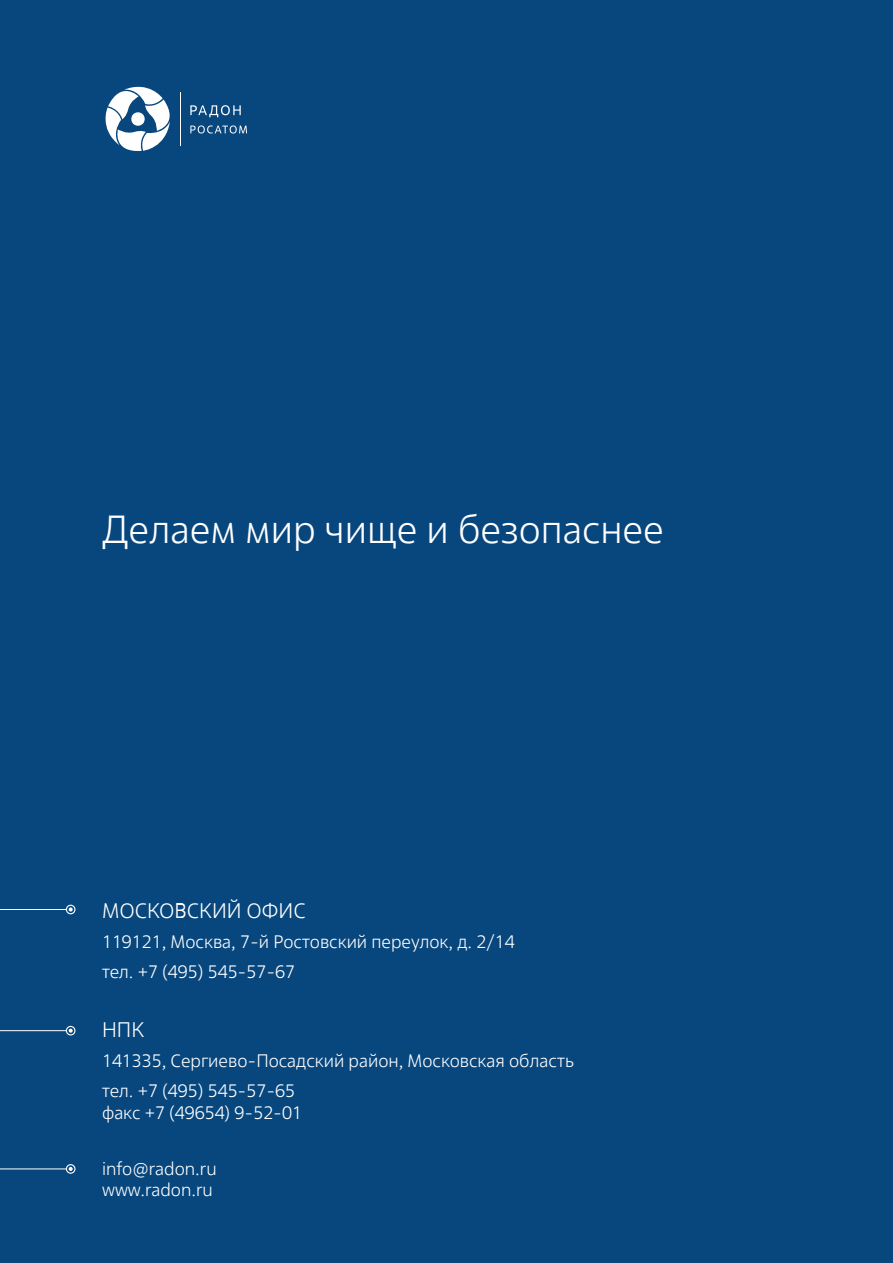
<style>
.page{position:relative;width:893px;height:1263px;background:#08477e}
.page>*{position:absolute;margin:0;border:0;box-sizing:border-box;transform-origin:0 0}
.t1{font:300 39px "Rosatom";color:#fff}
.t2{font:300 21px "Rosatom";color:#fff}
.t3{font:300 18px/30.2px "Rosatom";color:#fff}
</style>
<div class="page">
<svg style="left:105px;top:86px;width:65px;height:65px"></svg>
<svg style="left:190px;top:105px;width:51px;height:12px"></svg>
<hr style="left:180px;top:92px;width:1px;height:54px;background:#fff">
<svg style="left:190px;top:125px;width:57px;height:9px"></svg>
<hr style="left:0;top:909px;width:66px;height:1px;background:#fff">
<div style="left:66px;top:905px;width:10px;height:9px;border:1px solid #fff;border-radius:50%"></div>
<svg style="left:69px;top:907px;width:4px;height:4px"></svg>
<hr style="left:0;top:1030px;width:66px;height:1px;background:#fff">
<div style="left:66px;top:1026px;width:10px;height:9px;border:1px solid #fff;border-radius:50%"></div>
<svg style="left:69px;top:1029px;width:4px;height:4px"></svg>
<hr style="left:0;top:1168px;width:66px;height:1px;background:#fff">
<div style="left:66px;top:1164px;width:10px;height:10px;border:1px solid #fff;border-radius:50%"></div>
<svg style="left:69px;top:1167px;width:4px;height:4px"></svg>
<h1 class="t1" style="left:102px;top:505px;width:563px">Делаем мир чище и безопаснее</h1>
<p class="t2" style="left:102px;top:897px;width:205px">МОСКОВСКИЙ ОФИС</p>
<p class="t3" style="left:102px;top:927px;width:414px">119121, Москва, 7-й Ростовский переулок, д. 2/14 тел. +7 (495) 545-57-67</p>
<p class="t2" style="left:102px;top:1017px;width:44px">НПК</p>
<p class="t3" style="left:102px;top:1046px;width:473px">141335, Сергиево-Посадский район, Московская область тел. +7 (495) 545-57-65</p>
<p class="t3" style="left:102px;top:1098px;width:201px">факс +7 (49654) 9-52-01</p>
<p class="t3" style="left:102px;top:1158px;width:116px;line-height:21.6px">info@radon.ru www.radon.ru</p>
</div>
